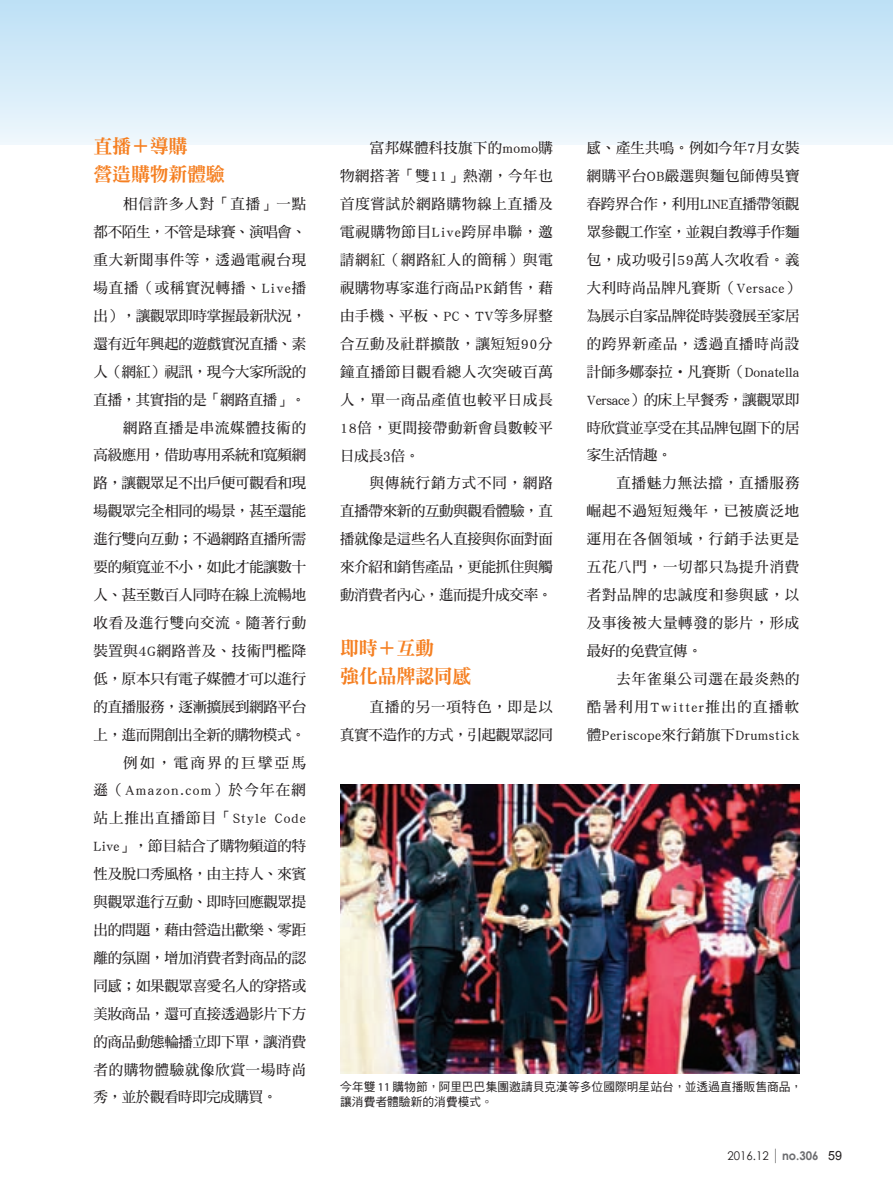
<style>
.page{position:relative;width:893px;height:1191px;background:#fff}
.page>*{position:absolute;margin:0;border:0;box-sizing:border-box;transform-origin:0 0}
.t1{font:19.5px/27.9px "DF Ming Std W9";letter-spacing:-.02em;color:#f57f21}
.t2{font:14.7px/27.9px "DF Ming Std W7";letter-spacing:-.015em;color:#231f20;text-align:right}
.t3{font:14.7px "DF Ming Std W7";letter-spacing:.06em;color:#231f20}
.t4{font:14.7px "DF Ming Std W7";letter-spacing:-.02em;color:#231f20}
.t5{font:14.7px "DF Ming Std W7";letter-spacing:.015em;color:#231f20}
.t6{font:14.7px "DF Ming Std W7";letter-spacing:.04em;color:#231f20}
.t7{font:14.7px "DF Ming Std W7";letter-spacing:.065em;color:#231f20}
.t8{font:14.7px "DF Ming Std W7";letter-spacing:.045em;color:#231f20}
.t9{font:14.7px "DF Ming Std W7";letter-spacing:-.005em;color:#231f20}
.t10{font:14.7px "DF Ming Std W7";letter-spacing:.095em;color:#231f20}
.t11{font:14.7px "DF Ming Std W7";letter-spacing:.075em;color:#231f20}
.t12{font:14.7px "DF Ming Std W7";letter-spacing:.1em;color:#231f20}
.t13{font:14.7px "DF Ming Std W7";letter-spacing:.17em;color:#231f20}
.t14{font:12px/15px "DF Hei Std W5";color:#231f20}
.t15{font:12px "Century Gothic";color:#231f20;scale:.95 1}
.s1{font-family:"Myriad Pro"}
.s2{font-weight:700;color:#6c6d70}
.s3{font-family:"Arial";font-size:12.75px}
</style>
<div class="page">
<div style="left:0;top:0;width:893px;height:145px;background:linear-gradient(to bottom,#bce0f5,#eef7fc)"></div>
<img style="left:340px;top:784px;width:459px;height:289px">
<svg style="left:775px;top:1148px;width:1px;height:15px"></svg>
<p class="t1" style="left:94px;top:131px;width:133px">直播＋導購　營造購物新體驗</p>
<p class="t7" style="left:123px;top:196px;width:184px">相信許多人對「直播」一點</p>
<p class="t2" style="left:94px;top:218px;width:214px">都不陌生，不管是球賽、演唱會、</p>
<p class="t3" style="left:94px;top:252px;width:214px">重大新聞事件等，透過電視台現</p>
<p class="t3" style="left:94px;top:280px;width:214px">場直播（或稱實況轉播、Live播</p>
<p class="t2" style="left:94px;top:301px;width:214px">出），讓觀眾即時掌握最新狀況，</p>
<p class="t2" style="left:94px;top:329px;width:214px">還有近年興起的遊戲實況直播、素</p>
<p class="t2" style="left:94px;top:357px;width:214px">人（網紅）視訊，現今大家所說的</p>
<p class="t4" style="left:94px;top:391px;width:214px">直播，其實指的是「網路直播」。</p>
<p class="t7" style="left:123px;top:419px;width:184px">網路直播是串流媒體技術的</p>
<p class="t2" style="left:94px;top:441px;width:214px">高級應用，借助專用系統和寬頻網</p>
<p class="t2" style="left:94px;top:469px;width:214px">路，讓觀眾足不出戶便可觀看和現</p>
<p class="t2" style="left:94px;top:497px;width:214px">場觀眾完全相同的場景，甚至還能</p>
<p class="t2" style="left:94px;top:525px;width:214px">進行雙向互動；不過網路直播所需</p>
<p class="t2" style="left:94px;top:552px;width:214px">要的頻寬並不小，如此才能讓數十</p>
<p class="t2" style="left:94px;top:580px;width:214px">人、甚至數百人同時在線上流暢地</p>
<p class="t3" style="left:94px;top:614px;width:214px">收看及進行雙向交流。隨著行動</p>
<p class="t6" style="left:94px;top:642px;width:214px">裝置與4G網路普及、技術門檻降</p>
<p class="t2" style="left:94px;top:664px;width:214px">低，原本只有電子媒體才可以進行</p>
<p class="t2" style="left:94px;top:692px;width:214px">的直播服務，逐漸擴展到網路平台</p>
<p class="t4" style="left:94px;top:726px;width:214px">上，進而開創出全新的購物模式。</p>
<p class="t13" style="left:123px;top:754px;width:184px">例如，電商界的巨擘亞馬</p>
<p class="t10" style="left:94px;top:782px;width:214px">遜（Amazon.com）於今年在網</p>
<p class="t11" style="left:94px;top:810px;width:214px">站上推出直播節目「Style Code</p>
<p class="t9" style="left:94px;top:838px;width:214px">Live」，節目結合了購物頻道的特</p>
<p class="t2" style="left:94px;top:859px;width:214px">性及脫口秀風格，由主持人、來賓</p>
<p class="t2" style="left:94px;top:887px;width:214px">與觀眾進行互動、即時回應觀眾提</p>
<p class="t2" style="left:94px;top:915px;width:214px">出的問題，藉由營造出歡樂、零距</p>
<p class="t2" style="left:94px;top:943px;width:214px">離的氛圍，增加消費者對商品的認</p>
<p class="t2" style="left:94px;top:971px;width:214px">同感；如果觀眾喜愛名人的穿搭或</p>
<p class="t2" style="left:94px;top:999px;width:214px">美妝商品，還可直接透過影片下方</p>
<p class="t2" style="left:94px;top:1027px;width:214px">的商品動態輪播立即下單，讓消費</p>
<p class="t3" style="left:94px;top:1061px;width:214px">者的購物體驗就像欣賞一場時尚</p>
<p class="t4" style="left:94px;top:1089px;width:185px">秀，並於觀看時即完成購買。</p>
<p class="t5" style="left:370px;top:140px;width:184px">富邦媒體科技旗下的momo購</p>
<p class="t8" style="left:340px;top:168px;width:214px">物網搭著「雙11」熱潮，今年也</p>
<p class="t3" style="left:340px;top:196px;width:214px">首度嘗試於網路購物線上直播及</p>
<p class="t3" style="left:340px;top:224px;width:214px">電視購物節目Live跨屏串聯，邀</p>
<p class="t3" style="left:340px;top:252px;width:214px">請網紅（網路紅人的簡稱）與電</p>
<p class="t6" style="left:340px;top:280px;width:214px">視購物專家進行商品PK銷售，藉</p>
<p class="t5" style="left:340px;top:308px;width:214px">由手機、平板、PC、TV等多屏整</p>
<p class="t8" style="left:340px;top:336px;width:214px">合互動及社群擴散，讓短短90分</p>
<p class="t3" style="left:340px;top:363px;width:214px">鐘直播節目觀看總人次突破百萬</p>
<p class="t3" style="left:340px;top:391px;width:214px">人，單一商品產值也較平日成長</p>
<p class="t8" style="left:340px;top:419px;width:214px">18倍，更間接帶動新會員數較平</p>
<p class="t5" style="left:340px;top:447px;width:81px">日成長3倍。</p>
<p class="t7" style="left:370px;top:475px;width:184px">與傳統行銷方式不同，網路</p>
<p class="t2" style="left:340px;top:497px;width:214px">直播帶來新的互動與觀看體驗，直</p>
<p class="t2" style="left:340px;top:525px;width:214px">播就像是這些名人直接與你面對面</p>
<p class="t2" style="left:340px;top:552px;width:214px">來介紹和銷售產品，更能抓住與觸</p>
<p class="t4" style="left:340px;top:587px;width:214px">動消費者內心，進而提升成交率。</p>
<p class="t1" style="left:340px;top:634px;width:133px">即時＋互動　強化品牌認同感</p>
<p class="t2" style="left:340px;top:692px;width:214px">直播的另一項特色，即是以<br>真實不造作的方式，引起觀眾認同</p>
<p class="t5" style="left:587px;top:140px;width:214px">感、產生共鳴。例如今年7月女裝</p>
<p class="t6" style="left:587px;top:168px;width:214px">網購平台OB嚴選與麵包師傅吳寶</p>
<p class="t4" style="left:587px;top:196px;width:214px">春跨界合作，利用LINE直播帶領觀</p>
<p class="t2" style="left:587px;top:218px;width:214px">眾參觀工作室，並親自教導手作麵</p>
<p class="t8" style="left:587px;top:252px;width:214px">包，成功吸引59萬人次收看。義</p>
<p class="t6" style="left:587px;top:280px;width:214px">大利時尚品牌凡賽斯（Versace）</p>
<p class="t2" style="left:587px;top:301px;width:214px">為展示自家品牌從時裝發展至家居</p>
<p class="t3" style="left:587px;top:335px;width:214px">的跨界新產品，透過直播時尚設</p>
<p class="t9" style="left:587px;top:363px;width:214px">計師多娜泰拉‧ 凡賽斯（Donatella</p>
<p class="t4" style="left:587px;top:391px;width:214px">Versace）的床上早餐秀，讓觀眾即</p>
<p class="t2" style="left:587px;top:413px;width:214px">時欣賞並享受在其品牌包圍下的居</p>
<p class="t5" style="left:587px;top:447px;width:86px">家生活情趣。</p>
<p class="t7" style="left:617px;top:475px;width:184px">直播魅力無法擋，直播服務</p>
<p class="t3" style="left:587px;top:503px;width:214px">崛起不過短短幾年，已被廣泛地</p>
<p class="t3" style="left:587px;top:531px;width:214px">運用在各個領域，行銷手法更是</p>
<p class="t3" style="left:587px;top:559px;width:214px">五花八門，一切都只為提升消費</p>
<p class="t3" style="left:587px;top:587px;width:214px">者對品牌的忠誠度和參與感，以</p>
<p class="t3" style="left:587px;top:614px;width:214px">及事後被大量轉發的影片，形成</p>
<p class="t5" style="left:587px;top:642px;width:117px">最好的免費宣傳。</p>
<p class="t7" style="left:617px;top:670px;width:184px">去年雀巢公司選在最炎熱的</p>
<p class="t12" style="left:587px;top:698px;width:214px">酷暑利用Twitter推出的直播軟</p>
<p class="t5" style="left:587px;top:726px;width:214px">體Periscope來行銷旗下Drumstick</p>
<p class="t14" style="left:340px;top:1078px;width:464px">今年雙 <span class="s1">11</span> 購物節，阿里巴巴集團邀請貝克漢等多位國際明星站台，並透過直播販售商品，讓消費者體驗新的消費模式。</p>
<p class="t15" style="left:728px;top:1148px;width:122px">2016.12 <span class="s2">no.306</span> <span class="s3">59</span></p>
</div>
